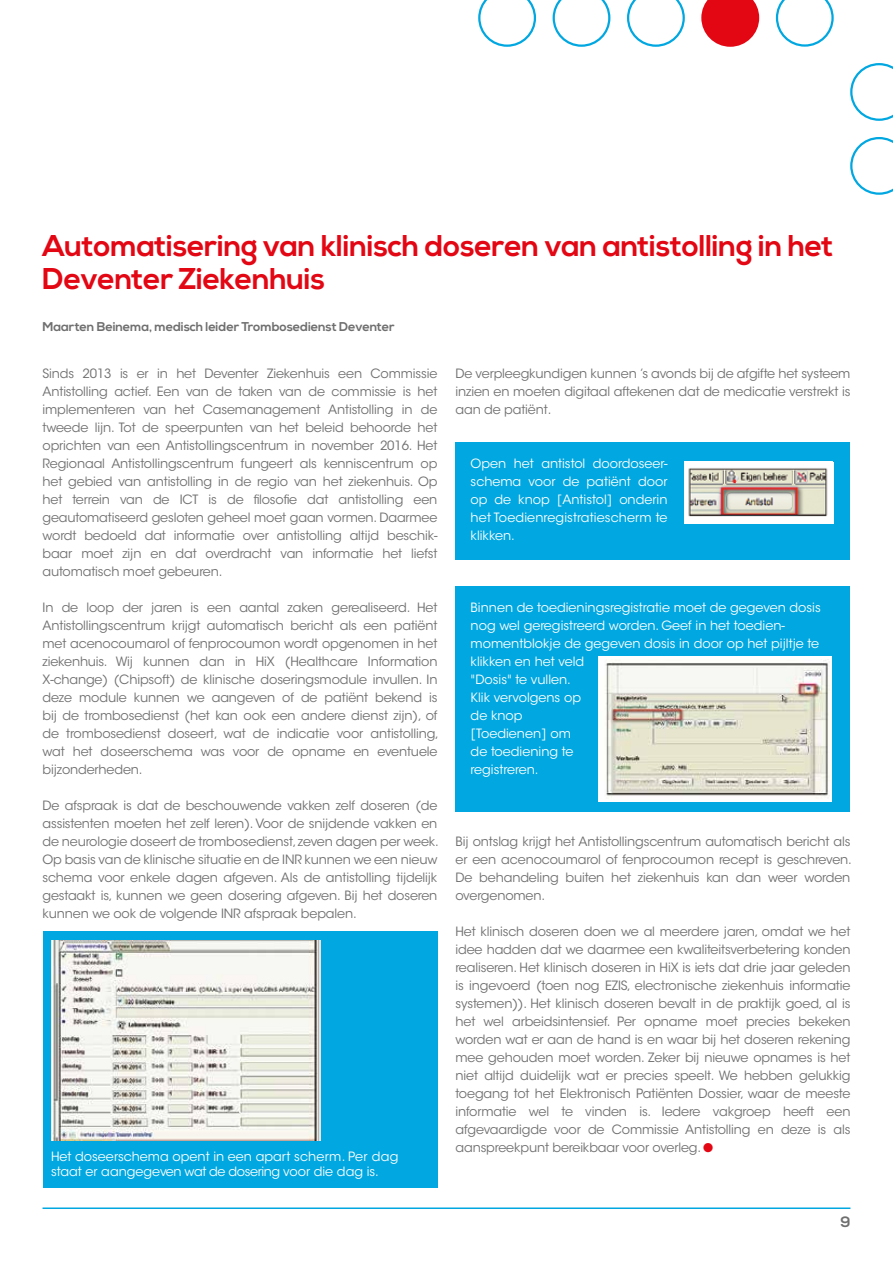
<style>
.page{position:relative;width:893px;height:1263px;background:#fff}
.page>*{position:absolute;margin:0;border:0;box-sizing:border-box;transform-origin:0 0}
.t1{font:700 30px/33px "Nexa";letter-spacing:-.01em;color:#e30613}
.t2{font:700 15px "Nexa";color:#706f6f}
.t3{font:12.75px/18px "ITC Avant Garde Std";letter-spacing:-.01em;color:#706f6f;text-align:justify}
.t4{font:12.75px/18px "ITC Avant Garde Std";color:#fff}
.t5{font:700 12.75px "Nexa";letter-spacing:-.01em;color:#706f6f}
.s1{color:#e30613}
</style>
<div class="page">
<hr style="left:43px;top:1207px;width:807px;height:2px;background:#00a7e0">
<svg style="left:478px;top:0;width:356px;height:47px"></svg>
<svg style="left:850px;top:63px;width:43px;height:132px"></svg>
<div style="left:43px;top:932px;width:394px;height:256px;background:#00a7e0"></div>
<div style="left:455px;top:442px;width:395px;height:118px;background:#00a7e0"></div>
<div style="left:684px;top:461px;width:149px;height:62px;background:#fff"></div>
<img style="left:688px;top:468px;width:140px;height:49px">
<div style="left:455px;top:587px;width:395px;height:225px;background:#00a7e0"></div>
<div style="left:599px;top:656px;width:233px;height:146px;background:#fff"></div>
<img style="left:605px;top:660px;width:224px;height:137px">
<img style="left:52px;top:941px;width:269px;height:199px">
<h1 class="t1" style="left:43px;top:231px;width:792px">Automatisering van klinisch doseren van antistolling in het<br>Deventer Ziekenhuis</h1>
<p class="t5" style="left:43px;top:320px;width:354px">Maarten Beinema, medisch leider Trombosedienst Deventer</p>
<p class="t3" style="left:43px;top:365px;width:396px">Sinds 2013 is er in het Deventer Ziekenhuis een Commissie Antistolling actief. Een van de taken van de commissie is het implementeren van het Casemanagement Antistolling in de tweede lijn. Tot de speerpunten van het beleid behoorde het oprichten van een Antistollingscentrum in november 2016. Het Regionaal Antistollingscentrum fungeert als kenniscentrum op het gebied van antistolling in de regio van het ziekenhuis. Op het terrein van de ICT is de filosofie dat antistolling een geautomatiseerd gesloten geheel moet gaan vormen. Daarmee wordt bedoeld dat informatie over antistolling altijd beschik&shy;baar moet zijn en dat overdracht van informatie het liefst automatisch moet gebeuren.</p>
<p class="t3" style="left:43px;top:599px;width:398px;text-align:left">In de loop der jaren is een aantal zaken gerealiseerd. Het Antistollingscentrum krijgt automatisch bericht als een patiënt met acenocoumarol of fenprocoumon wordt opgenomen in het ziekenhuis. Wij kunnen dan in HiX (Healthcare Information X-change) (Chipsoft) de klinische doseringsmodule invullen. In deze module kunnen we aangeven of de patiënt bekend is bij de trombosedienst (het kan ook een andere dienst zijn), of de trombosedienst doseert, wat de indicatie voor antistolling, wat het doseerschema was voor de opname en eventuele bijzonderheden.</p>
<p class="t3" style="left:43px;top:797px;width:398px;text-align:left">De afspraak is dat de beschouwende vakken zelf doseren (de assistenten moeten het zelf leren). Voor de snijdende vakken en de neurologie doseert de trombosedienst, zeven dagen per week.<br>Op basis van de klinische situatie en de INR kunnen we een nieuw schema voor enkele dagen afgeven. Als de antistolling tijdelijk gestaakt is, kunnen we geen dosering afgeven. Bij het doseren kunnen we ook de volgende INR afspraak bepalen.</p>
<p class="t3" style="left:455px;top:365px;width:396px">De verpleegkundigen kunnen ’s avonds bij de afgifte het systeem inzien en moeten digitaal aftekenen dat de medicatie verstrekt is aan de patiënt.</p>
<p class="t4" style="left:471px;top:455px;width:198px;text-align:justify">Open het antistol doordoseer&shy;schema voor de patiënt door op de knop [Antistol] onderin het Toedienregistratiescherm te klikken.</p>
<p class="t4" style="left:471px;top:599px;width:352px">Binnen de toedieningsregistratie moet de gegeven dosis nog wel geregistreerd worden. Geef in het toedien&shy;momentblokje de gegeven dosis in door op het pijltje te klikken en het veld<br>"Dosis" te vullen.<br>Klik vervolgens op<br>de knop<br>[Toedienen] om<br>de toediening te<br>registreren.</p>
<p class="t3" style="left:455px;top:833px;width:398px">Bij ontslag krijgt het Antistollingscentrum automatisch bericht als er een acenocoumarol of fenprocoumon recept is geschreven.<br>De behandeling buiten het ziekenhuis kan dan weer worden overgenomen.</p>
<p class="t3" style="left:455px;top:923px;width:396px">Het klinisch doseren doen we al meerdere jaren, omdat we het idee hadden dat we daarmee een kwaliteitsverbetering konden realiseren. Het klinisch doseren in HiX is iets dat drie jaar geleden is ingevoerd (toen nog EZIS, electronische ziekenhuis informatie systemen)). Het klinisch doseren bevalt in de praktijk goed, al is het wel arbeidsintensief. Per opname moet precies bekeken worden wat er aan de hand is en waar bij het doseren rekening mee gehouden moet worden. Zeker bij nieuwe opnames is het niet altijd duidelijk wat er precies speelt. We hebben gelukkig toegang tot het Elektronisch Patiënten Dossier, waar de meeste informatie wel te vinden is. Iedere vakgroep heeft een afgevaardigde voor de Commissie Antistolling en deze is als aanspreekpunt bereikbaar voor overleg. <span class="s1">●</span></p>
<p class="t4" style="left:51px;top:1149px;width:349px;line-height:15.3px">Het doseerschema opent in een apart scherm. Per dag staat er aangegeven wat de dosering voor die dag is.</p>
<p class="t2" style="left:840px;top:1213px;width:12px">9</p>
</div>
